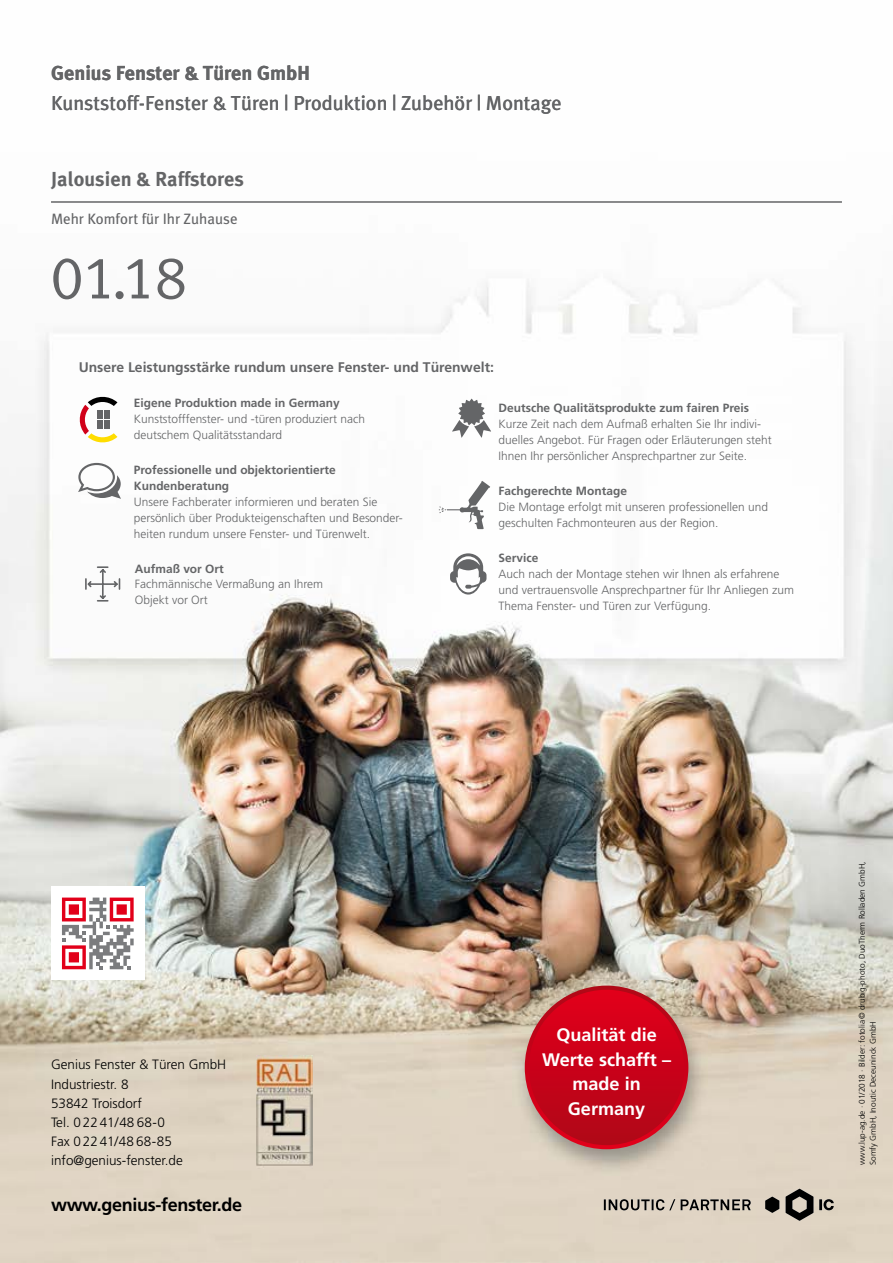
<style>
.page{position:relative;width:893px;height:1263px;background:#fff}
.page>*{position:absolute;margin:0;border:0;box-sizing:border-box;transform-origin:0 0}
.t1{font:60px "Meta Plus Normal Caps";color:#646567}
.t2{font:20.25px "Meta Plus";color:#646567}
.t3{font:700 20.25px "Meta Plus";color:#646567}
.t4{font:700 18.15px/24.8px "Frutiger";color:#fff;text-align:center}
.t5{font:700 18px "Frutiger";letter-spacing:-.02em;color:#000}
.t6{font:15px "Meta Plus";color:#646567}
.t7{font:700 13.95px "Frutiger";color:#646567}
.t8{font:300 13.5px/19.2px "Frutiger";color:#000}
.t9{font:300 12px/15.9px "Frutiger";color:#646567}
.t10{font:700 12px/16px "Frutiger";color:#646567}
.t11{font:300 8.25px/11.2px "Frutiger";color:#000}
</style>
<div class="page">
<img style="left:0;top:281px;width:893px;height:982px">
<img style="left:604px;top:1199px;width:147px;height:11px">
<img style="left:785px;top:1189px;width:28px;height:32px">
<img style="left:765px;top:1196px;width:14px;height:17px">
<svg style="left:819px;top:1199px;width:15px;height:11px"></svg>
<div style="left:51px;top:887px;width:94px;height:93px;background:#fff"></div>
<svg style="left:62px;top:897px;width:72px;height:72px"></svg>
<hr style="left:51px;top:201px;width:791px;height:2px;background:#646567">
<img style="left:512px;top:980px;width:196px;height:196px">
<svg style="left:525px;top:985px;width:164px;height:164px;background:#c72936"></svg>
<img style="left:256px;top:1056px;width:57px;height:113px">
<svg style="left:78px;top:463px;width:43px;height:36px"></svg>
<svg style="left:80px;top:397px;width:37px;height:45px"></svg>
<div style="left:97px;top:410px;width:5px;height:9px;background:#646567"></div>
<div style="left:104px;top:410px;width:5px;height:9px;background:#646567"></div>
<div style="left:97px;top:421px;width:5px;height:8px;background:#646567"></div>
<div style="left:104px;top:421px;width:5px;height:8px;background:#646567"></div>
<svg style="left:85px;top:566px;width:35px;height:36px"></svg>
<svg style="left:452px;top:399px;width:39px;height:39px"></svg>
<div style="left:465px;top:405px;width:13px;height:14px;background:#646567;border-radius:50%"></div>
<svg style="left:439px;top:481px;width:51px;height:48px"></svg>
<svg style="left:450px;top:553px;width:36px;height:41px"></svg>
<h2 class="t3" style="left:51px;top:61px;width:261px">Genius Fenster &amp; Türen GmbH</h2>
<h2 class="t2" style="left:51px;top:91px;width:512px">Kunststoff-Fenster &amp; Türen | Produktion | Zubehör | Montage</h2>
<h2 class="t3" style="left:51px;top:167px;width:195px">Jalousien &amp; Raffstores</h2>
<p class="t6" style="left:51px;top:211px;width:188px">Mehr Komfort für Ihr Zuhause</p>
<h1 class="t1" style="left:51px;top:243px;width:137px">01.18</h1>
<p class="t7" style="left:79px;top:359px;width:417px">Unsere Leistungsstärke rundum unsere Fenster- und Türenwelt:</p>
<p class="t10" style="left:134px;top:395px;width:207px">Eigene Produktion made in Germany</p>
<p class="t9" style="left:134px;top:411px;width:233px">Kunststofffenster- und -türen produziert nach deutschem Qualitätsstandard</p>
<p class="t10" style="left:134px;top:462px;width:203px">Professionelle und objektorientierte<br>Kundenberatung</p>
<p class="t9" style="left:134px;top:494px;width:270px">Unsere Fachberater informieren und beraten Sie persönlich über Produkteigenschaften und Besonder&shy;heiten rundum unsere Fenster- und Türenwelt.</p>
<p class="t10" style="left:135px;top:560px;width:90px">Aufmaß vor Ort</p>
<p class="t9" style="left:135px;top:576px;width:190px">Fachmännische Vermaßung an Ihrem<br>Objekt vor Ort</p>
<p class="t10" style="left:499px;top:399px;width:252px">Deutsche Qualitätsprodukte zum fairen Preis</p>
<p class="t9" style="left:499px;top:416px;width:275px">Kurze Zeit nach dem Aufmaß erhalten Sie Ihr indivi&shy;duelles Angebot. Für Fragen oder Erläuterungen steht<br>Ihnen Ihr persönlicher Ansprechpartner zur Seite.</p>
<p class="t10" style="left:499px;top:483px;width:130px">Fachgerechte Montage</p>
<p class="t9" style="left:499px;top:499px;width:271px">Die Montage erfolgt mit unseren professionellen und geschulten Fachmonteuren aus der Region.</p>
<p class="t10" style="left:499px;top:550px;width:41px">Service</p>
<p class="t9" style="left:499px;top:566px;width:297px">Auch nach der Montage stehen wir Ihnen als erfahrene und vertrauensvolle Ansprechpartner für Ihr Anliegen zum<br>Thema Fenster- und Türen zur Verfügung.</p>
<p class="t8" style="left:51px;top:1055px;width:177px">Genius Fenster &amp; Türen GmbH<br>Industriestr. 8<br>53842 Troisdorf<br>Tel. 0 22 41/48 68-0<br>Fax 0 22 41/48 68-85 info@genius-fenster.de</p>
<h3 class="t5" style="left:51px;top:1194px;width:193px">www.genius-fenster.de</h3>
<h3 class="t4" style="left:542px;top:1022px;width:130px">Qualität die<br>Werte schafft – made in<br>Germany</h3>
<p class="t11" style="left:856px;top:1165px;width:305px;rotate:-90deg">www.lup-ag.de · 01/2018 · Bilder: fotolia © drubig-photo, DuoTherm Rolladen GmbH,<br>Somfy GmbH, Inoutic Deceuninck GmbH</p>
</div>
